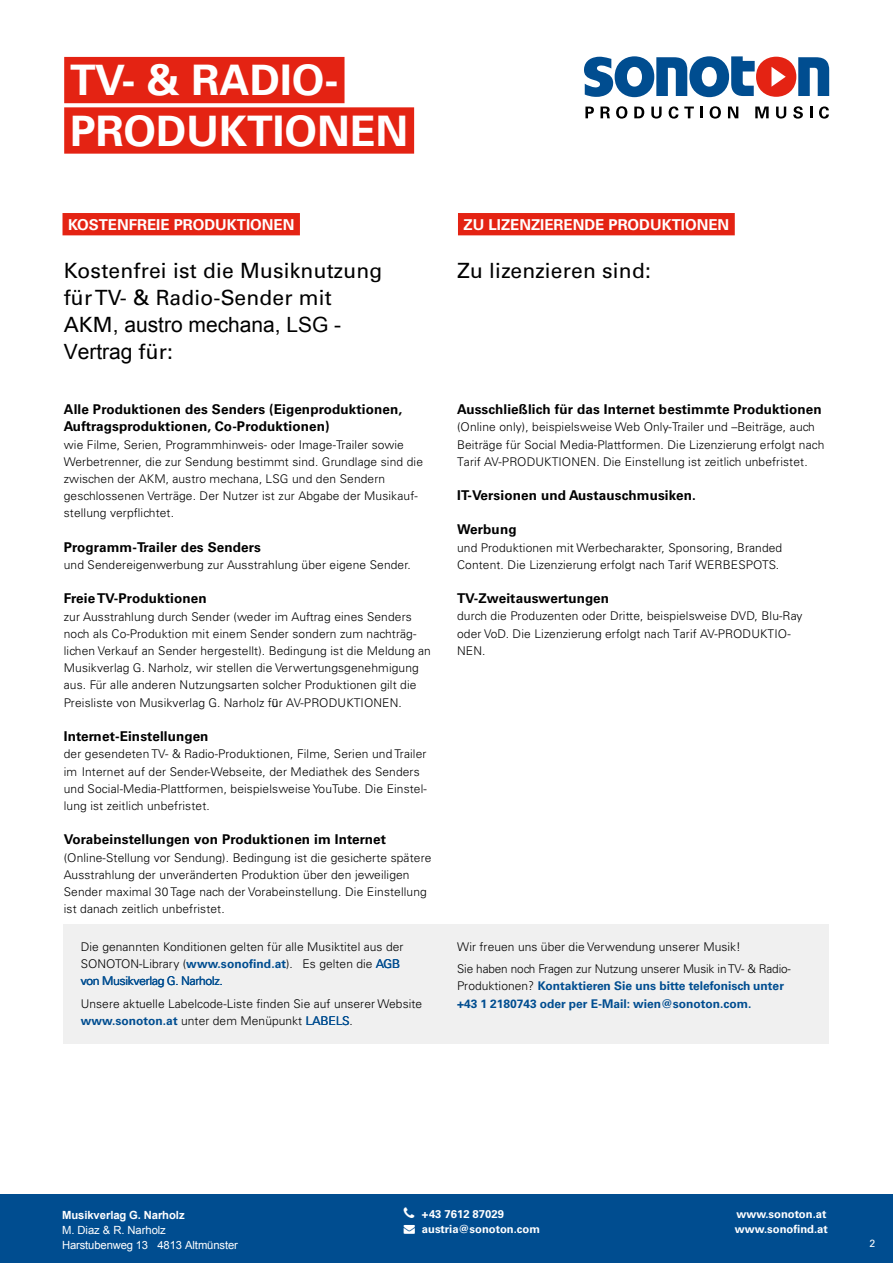
<style>
.page{position:relative;width:893px;height:1263px;background:#fff}
.page>*{position:absolute;margin:0;border:0;box-sizing:border-box;transform-origin:0 0}
.t1{font:700 42px/50.4px "Univers LT Std";color:#fff}
.t2{font:21px/27px "Univers LT Std";letter-spacing:.01em;color:#000}
.t3{font:21px/27px "Arial";color:#000}
.t4{font:700 15px "Univers LT Std";color:#fff}
.t5{font:700 13.5px/17.2px "Univers LT Std";letter-spacing:.01em;color:#000}
.t6{font:300 12px/17.2px "Univers LT Std";letter-spacing:.01em;color:#000}
.t7{font:300 12px/22.5px "Univers LT Std";letter-spacing:-.01em;color:#000}
.t8{font:700 12px/17.2px "Univers LT Std";color:#004d90}
.t9{font:700 11.25px/15px "Univers LT Std";color:#fff}
.t10{font:11.25px/15px "Arial";letter-spacing:-.01em;color:#fff}
.t11{font:700 11.25px "Arial";letter-spacing:-.005em;color:#fff}
.t12{font:10.5px "Univers LT Std";color:#fff}
.s1{font-family:"Univers LT Std"}
.s2{font-family:"Arial";font-weight:400}
.s3{font-weight:700;color:#004d90}
.s4{color:#004d90}
.s5{font-weight:300;color:#000}
</style>
<div class="page">
<div style="left:756px;top:57px;width:40px;height:40px;background:#e42313;border-radius:50%"></div>
<svg style="left:771px;top:67px;width:15px;height:20px"></svg>
<svg style="left:798px;top:57px;width:31px;height:39px"></svg>
<svg style="left:584px;top:56px;width:171px;height:41px"></svg>
<svg style="left:585px;top:107px;width:9px;height:11px"></svg>
<svg style="left:600px;top:107px;width:10px;height:11px"></svg>
<svg style="left:616px;top:106px;width:11px;height:13px"></svg>
<svg style="left:634px;top:107px;width:10px;height:11px"></svg>
<svg style="left:651px;top:107px;width:11px;height:12px"></svg>
<svg style="left:669px;top:106px;width:9px;height:13px"></svg>
<svg style="left:684px;top:107px;width:10px;height:11px"></svg>
<svg style="left:700px;top:107px;width:3px;height:11px"></svg>
<svg style="left:710px;top:106px;width:11px;height:13px"></svg>
<svg style="left:728px;top:107px;width:10px;height:11px"></svg>
<svg style="left:755px;top:107px;width:14px;height:11px"></svg>
<svg style="left:776px;top:107px;width:10px;height:12px"></svg>
<svg style="left:793px;top:106px;width:10px;height:13px"></svg>
<svg style="left:810px;top:107px;width:2px;height:11px"></svg>
<svg style="left:819px;top:106px;width:10px;height:13px"></svg>
<div style="left:64px;top:57px;width:280px;height:46px;background:#e42313"></div>
<div style="left:64px;top:107px;width:350px;height:47px;background:#e42313"></div>
<div style="left:63px;top:213px;width:237px;height:22px;background:#e42313"></div>
<div style="left:458px;top:213px;width:277px;height:22px;background:#e42313"></div>
<div style="left:64px;top:924px;width:765px;height:119px;background:#f0f0f0"></div>
<div style="left:0;top:1194px;width:893px;height:69px;background:#004d90"></div>
<h1 class="t1" style="left:70px;top:56px;width:339px">TV- &amp; RADIO-<br>PRODUKTIONEN</h1>
<p class="t4" style="left:68px;top:216px;width:228px">KOSTENFREIE PRODUKTIONEN</p>
<p class="t4" style="left:463px;top:216px;width:267px">ZU LIZENZIERENDE PRODUKTIONEN</p>
<h2 class="t2" style="left:64px;top:257px;width:320px">Kostenfrei ist die Musiknutzung für TV- &amp; Radio-Sender mit</h2>
<h2 class="t3" style="left:64px;top:312px;width:279px"><span class="s1">AKM</span>, austro mechana, LSG -<br>Vertrag <span class="s1">für:</span></h2>
<p class="t5" style="left:64px;top:401px;width:340px">Alle Produktionen des Senders (Eigenproduktionen,<br>Auftragsproduktionen, Co-Produktionen)</p>
<p class="t6" style="left:64px;top:436px;width:361px">wie Filme, Serien, Programmhinweis- oder Image-Trailer sowie Werbetrenner, die zur Sendung bestimmt sind. Grundlage sind die zwischen der AKM, austro mechana, LSG und den Sendern geschlossenen Verträge. Der Nutzer ist zur Abgabe der Musikauf&shy;stellung verpflichtet.</p>
<p class="t5" style="left:64px;top:538px;width:199px">Programm-Trailer des Senders</p>
<p class="t6" style="left:64px;top:556px;width:349px">und Sendereigenwerbung zur Ausstrahlung über eigene Sender.</p>
<p class="t5" style="left:64px;top:590px;width:144px">Freie TV-Produktionen</p>
<p class="t6" style="left:64px;top:608px;width:369px">zur Ausstrahlung durch Sender (weder im Auftrag eines Senders noch als Co-Produktion mit einem Sender sondern zum nachträg&shy;lichen Verkauf an Sender hergestellt). Bedingung ist die Meldung an Musikverlag G. Narholz, wir stellen die Verwertungsgenehmigung aus. Für alle anderen Nutzungsarten solcher Produktionen gilt die Preisliste von Musikverlag G. Narholz f<span class="s2">ü</span>r AV-PRODUKTIONEN.</p>
<p class="t5" style="left:64px;top:728px;width:146px">Internet-Einstellungen</p>
<p class="t6" style="left:64px;top:745px;width:365px">der gesendeten TV- &amp; Radio-Produktionen, Filme, Serien und Trailer im Internet auf der Sender-Webseite, der Mediathek des Senders und Social-Media-Plattformen, beispielsweise YouTube. Die Einstel&shy;lung ist zeitlich unbefristet.</p>
<p class="t5" style="left:64px;top:831px;width:324px">Vorabeinstellungen von Produktionen im Internet</p>
<p class="t6" style="left:64px;top:849px;width:369px">(Online-Stellung vor Sendung). Bedingung ist die gesicherte spätere Ausstrahlung der unveränderten Produktion über den jeweiligen Sender maximal 30 Tage nach der Vorabeinstellung. Die Einstellung ist danach zeitlich unbefristet.</p>
<p class="t6" style="left:81px;top:938px;width:324px">Die genannten Konditionen gelten für alle Musiktitel aus der<br>SONOTON-Library (<span class="s3">www.sonofind.at</span>). Es gelten die <span class="s4">AGB von Musikverlag G. Narholz.</span></p>
<p class="t6" style="left:81px;top:995px;width:343px">Unsere aktuelle Labelcode-Liste finden Sie auf unserer Website <span class="s3">www.sonoton.at</span> unter dem Menüpunkt <span class="s4">LABELS</span>.</p>
<h2 class="t2" style="left:457px;top:257px;width:195px">Zu lizenzieren sind:</h2>
<p class="t5" style="left:457px;top:401px;width:366px">Ausschließlich für das Internet bestimmte Produktionen</p>
<p class="t6" style="left:457px;top:418px;width:369px">(Online only), beispielsweise Web Only-Trailer und –Beiträge, auch<br>Beiträge für Social Media-Plattformen. Die Lizenzierung erfolgt nach<br>Tarif AV-PRODUKTIONEN. Die Einstellung ist zeitlich unbefristet.</p>
<p class="t5" style="left:457px;top:487px;width:240px">IT-Versionen und Austauschmusiken.</p>
<p class="t5" style="left:457px;top:521px;width:61px">Werbung</p>
<p class="t6" style="left:457px;top:539px;width:327px">und Produktionen mit Werbecharakter, Sponsoring, Branded<br>Content. Die Lizenzierung erfolgt nach Tarif WERBESPOTS.</p>
<p class="t5" style="left:457px;top:590px;width:154px">TV-Zweitauswertungen</p>
<p class="t6" style="left:457px;top:607px;width:347px">durch die Produzenten oder Dritte, beispielsweise DVD, Blu-Ray oder VoD. Die Lizenzierung erfolgt nach Tarif AV-PRODUKTIO-<br>NEN.</p>
<p class="t7" style="left:457px;top:935px;width:335px">Wir freuen uns über die Verwendung unserer Musik!<br>Sie haben noch Fragen zur Nutzung unserer Musik in TV- &amp; Radio-</p>
<p class="t8" style="left:457px;top:978px;width:328px"><span class="s5">Produktionen?</span> Kontaktieren Sie uns bitte telefonisch unter +43 1 2180743 oder per E-Mail: wien@sonoton.com.</p>
<p class="t11" style="left:62px;top:1209px;width:124px">Musikverlag G. Narholz</p>
<p class="t10" style="left:62px;top:1223px;width:177px">M. Diaz &amp; R. Narholz<br>Harstubenweg 13 4813 Altmünster</p>
<p class="t9" style="left:422px;top:1207px;width:84px">+43 7612 87029</p>
<p class="t9" style="left:404px;top:1222px;width:138px">→ austria@sonoton.com</p>
<p class="t9" style="left:735px;top:1207px;width:94px">www.sonoton.at www.sonofind.at</p>
<p class="t12" style="left:870px;top:1237px;width:7px">2</p>
</div>
